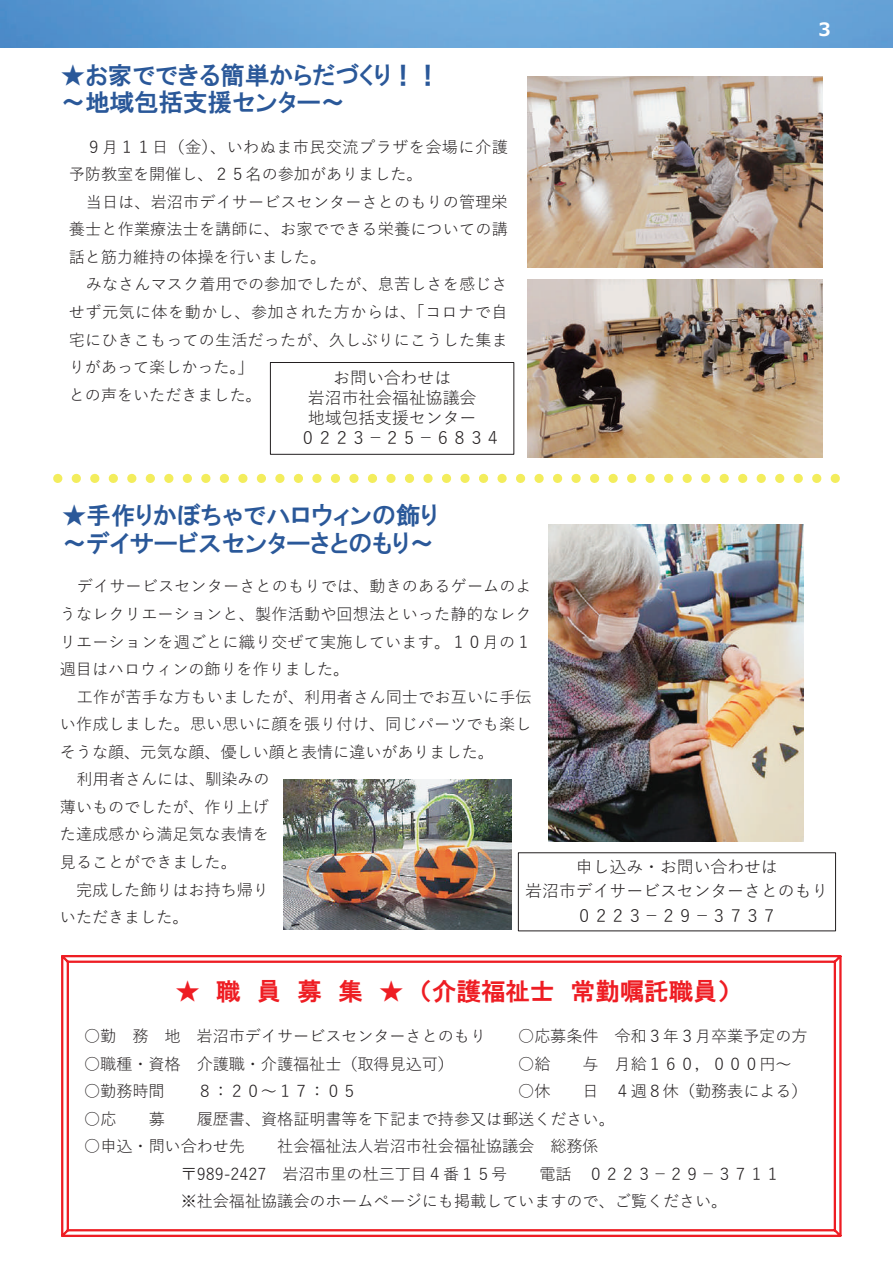
<style>
.page{position:relative;width:893px;height:1263px;background:#fff}
.page>*{position:absolute;margin:0;border:0;box-sizing:border-box;transform-origin:0 0}
.t1{font:24.45px/27.6px "HGP Gothic E";color:#2a5899}
.t2{font:24.45px "HGP Gothic E";color:#ee1d23}
.t3{font:700 18.3px "Meiryo";color:#fff}
.t4{font:16.95px/24.5px "Yu Gothic";color:#231f20;text-align:center}
.t5{font:16.2px/27.6px "Yu Gothic";color:#231f20}
.t6{font:16.2px/27.6px "Yu Gothic";letter-spacing:.025em;color:#231f20}
</style>
<div class="page">
<img style="left:0;top:0;width:893px;height:47px">
<svg style="left:58px;top:474px;width:777px;height:9px"></svg>
<div style="left:270px;top:362px;width:244px;height:93px;border:1px solid #231f20"></div>
<svg style="left:61px;top:955px;width:781px;height:282px"></svg>
<img style="left:527px;top:77px;width:295px;height:190px">
<img style="left:527px;top:280px;width:295px;height:178px">
<img style="left:549px;top:525px;width:255px;height:316px">
<img style="left:283px;top:779px;width:229px;height:150px">
<h1 class="t1" style="left:61px;top:61px;width:381px">★お家でできる簡単からだづくり！！～地域包括支援センター～</h1>
<p class="t6" style="left:69px;top:131px;width:441px;text-indent:17px">９月１１日（金）、いわぬま市民交流プラザを会場に介護予防教室を開催し、２５名の参加がありました。</p>
<p class="t5" style="left:69px;top:186px;width:440px;text-align:justify;text-indent:17px">当日は、岩沼市デイサービスセンターさとのもりの管理栄養士と作業療法士を講師に、お家でできる栄養についての講話と筋力維持の体操を行いました。</p>
<p class="t5" style="left:69px;top:269px;width:440px;text-indent:17px">みなさんマスク着用での参加でしたが、息苦しさを感じさせず元気に体を動かし、参加された方からは、「コロナで自宅にひきこもっての生活だったが、久しぶりにこうした集まりがあって楽しかった。」<br>との声をいただきました。</p>
<p class="t4" style="left:333px;top:364px;width:120px">お問い合わせは</p>
<p class="t4" style="left:308px;top:384px;width:170px">岩沼市社会福祉協議会</p>
<p class="t4" style="left:308px;top:403px;width:170px">地域包括支援センター</p>
<p class="t4" style="left:300px;top:423px;width:203px">０２２３－２５－６８３４</p>
<h1 class="t1" style="left:62px;top:501px;width:377px">★手作りかぼちゃでハロウィンの飾り～デイサービスセンターさとのもり～</h1>
<p class="t3" style="left:816px;top:16px;width:20px">３</p>
<p class="t5" style="left:60px;top:571px;width:473px;text-align:justify;text-indent:17px">デイサービスセンターさとのもりでは、動きのあるゲームのようなレクリエーションと、製作活動や回想法といった静的なレクリエーションを週ごとに織り交ぜて実施しています。１０月の１週目はハロウィンの飾りを作りました。</p>
<p class="t5" style="left:77px;top:681px;width:457px">工作が苦手な方もいましたが、利用者さん同士でお互いに手伝</p>
<p class="t5" style="left:60px;top:708px;width:473px">い作成しました。思い思いに顔を張り付け、同じパーツでも楽し</p>
<p class="t5" style="left:60px;top:736px;width:436px">そうな顔、元気な顔、優しい顔と表情に違いがありました。</p>
<p class="t5" style="left:77px;top:763px;width:194px">利用者さんには、馴染みの</p>
<p class="t5" style="left:60px;top:791px;width:211px">薄いものでしたが、作り上げ</p>
<p class="t5" style="left:60px;top:819px;width:211px">た達成感から満足気な表情を</p>
<p class="t5" style="left:60px;top:846px;width:178px">見ることができました。</p>
<p class="t5" style="left:76px;top:874px;width:194px">完成した飾りはお持ち帰り</p>
<p class="t5" style="left:60px;top:901px;width:130px">いただきました。</p>
<p class="t4" style="left:525px;top:852px;width:305px">申し込み・お問い合わせは<br>岩沼市デイサービスセンターさとのもり<br>０２２３－２９－３７３７</p>
<h1 class="t2" style="left:175px;top:979px;width:556px">★ 職 員 募 集 ★ （介護福祉士 常勤嘱託職員）</h1>
<p class="t5" style="left:84px;top:1020px;width:404px">○勤 務 地 岩沼市デイサービスセンターさとのもり</p>
<p class="t5" style="left:518px;top:1020px;width:291px">○応募条件 令和３年３月卒業予定の方</p>
<p class="t5" style="left:84px;top:1048px;width:371px">○職種・資格 介護職・介護福祉士（取得見込可）</p>
<p class="t5" style="left:518px;top:1048px;width:34px">○給</p>
<p class="t5" style="left:582px;top:1048px;width:211px">与 月給１６０，０００円～</p>
<p class="t5" style="left:84px;top:1075px;width:82px">○勤務時間</p>
<p class="t5" style="left:197px;top:1075px;width:162px">８：２０～１７：０５</p>
<p class="t5" style="left:518px;top:1075px;width:34px">○休</p>
<p class="t5" style="left:582px;top:1075px;width:227px">日 ４週８休（勤務表による）</p>
<p class="t5" style="left:84px;top:1103px;width:34px">○応</p>
<p class="t5" style="left:149px;top:1103px;width:18px">募</p>
<p class="t5" style="left:197px;top:1103px;width:420px">履歴書、資格証明書等を下記まで持参又は郵送ください。</p>
<p class="t5" style="left:84px;top:1130px;width:162px">○申込・問い合わせ先</p>
<p class="t5" style="left:181px;top:1130px;width:419px;text-indent:96px">社会福祉法人岩沼市社会福祉協議会 総務係〒989-2427 岩沼市里の杜三丁目４番１５号</p>
<p class="t5" style="left:181px;top:1158px;width:601px;text-indent:359px">電話 ０２２３－２９－３７１１※社会福祉協議会のホームページにも掲載していますので、ご覧ください。</p>
</div>
